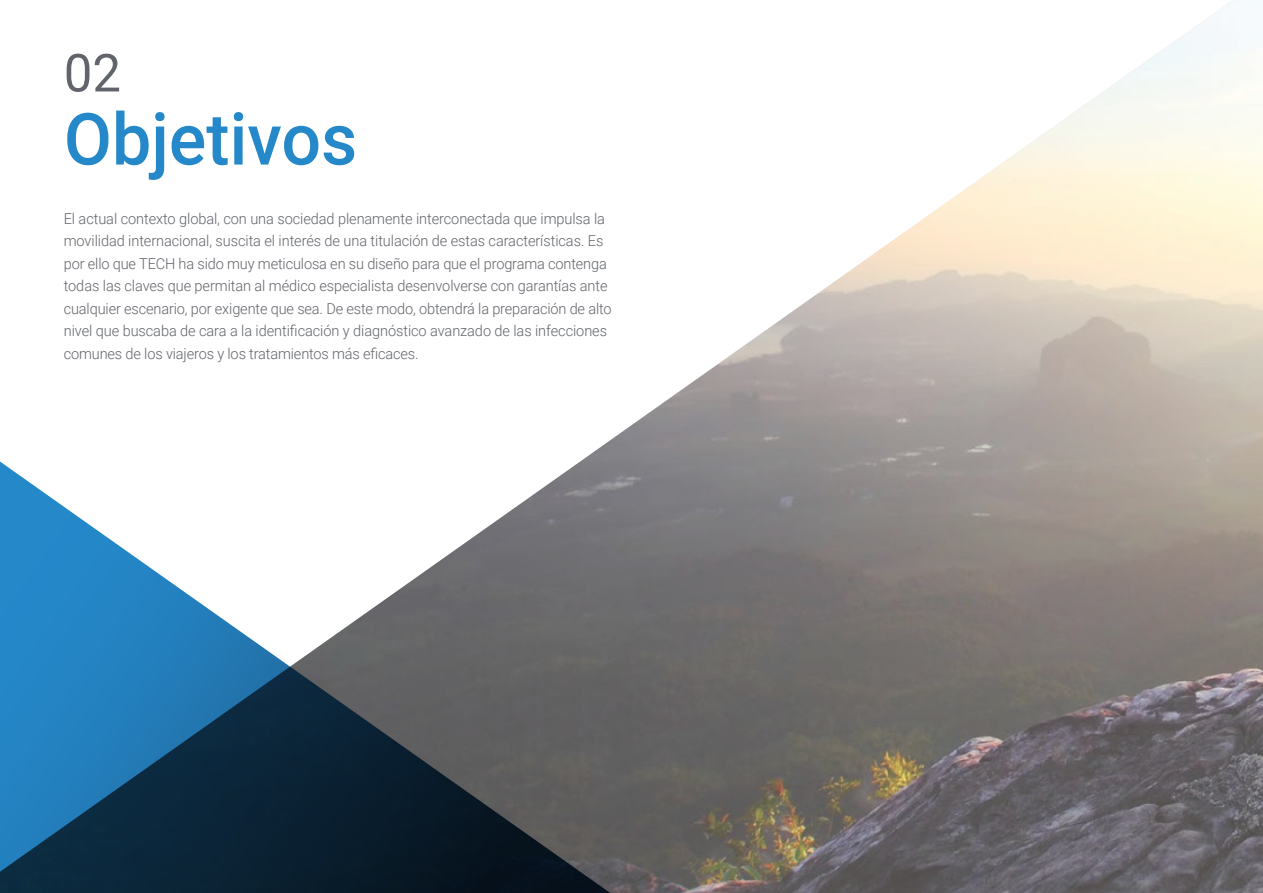
<style>
.page{position:relative;width:1263px;height:893px;background:#fff}
.page>*{position:absolute;margin:0;border:0;box-sizing:border-box;transform-origin:0 0}
.t1{font:500 72px "Roboto";color:#2488c9}
.t2{font:52.5px "Roboto";color:#61646a}
.t3{font:300 15px/22.5px "Roboto";letter-spacing:-.005em;color:#61646a}
</style>
<div class="page">
<img style="left:602px;top:0;width:661px;height:893px">
<svg style="left:0;top:446px;width:640px;height:447px"></svg>
<h2 class="t2" style="left:64px;top:36px;width:59px">02</h2>
<h1 class="t1" style="left:64px;top:89px;width:295px">Objetivos</h1>
<p class="t3" style="left:64px;top:207px;width:549px">El actual contexto global, con una sociedad plenamente interconectada que impulsa la movilidad internacional, suscita el interés de una titulación de estas características. Es por ello que TECH ha sido muy meticulosa en su diseño para que el programa contenga todas las claves que permitan al médico especialista desenvolverse con garantías ante cualquier escenario, por exigente que sea. De este modo, obtendrá la preparación de alto nivel que buscaba de cara a la identificación y diagnóstico avanzado de las infecciones comunes de los viajeros y los tratamientos más eficaces.</p>
</div>
